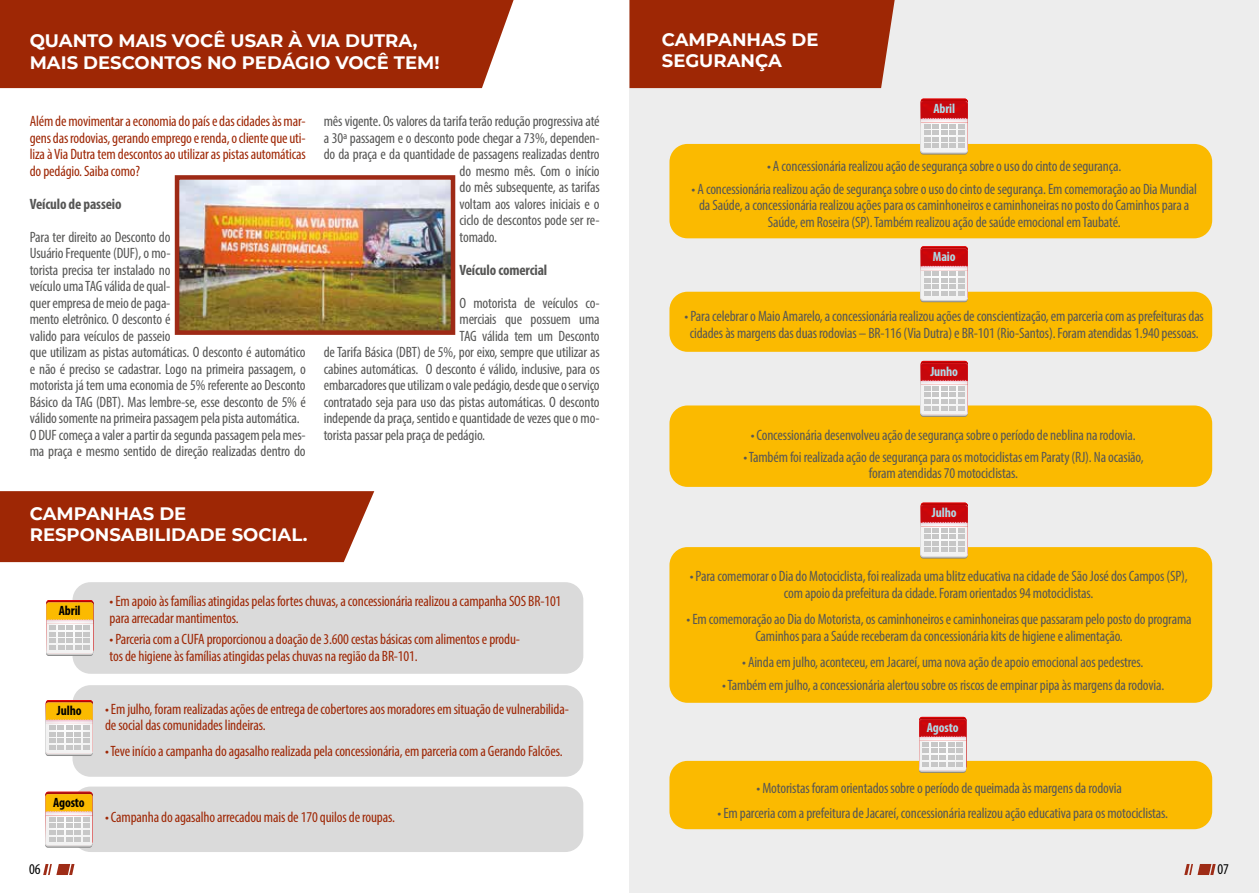
<style>
.page{position:relative;width:1259px;height:893px;background:#fff}
.page>*{position:absolute;margin:0;border:0;box-sizing:border-box;transform-origin:0 0}
.t1{font:700 18px/21.6px "Montserrat";color:#fff}
.t2{font:condensed 15px/16.5px "Myriad Pro";letter-spacing:-.01em;color:#575756;text-align:center}
.t3{font:condensed 15px/16.5px "Myriad Pro";letter-spacing:-.01em;color:#9e2705}
.t4{font:700 condensed 15px "Myriad Pro";letter-spacing:-.01em;color:#575756}
.t5{font:condensed 15px "Myriad Pro";color:#000}
.t6{font:700 condensed 13.5px "Myriad Pro";letter-spacing:-.01em;color:#abdbe8}
.t7{font:700 condensed 13.5px "Myriad Pro";letter-spacing:-.01em;color:#000}
</style>
<div class="page">
<div style="left:629px;top:0;width:630px;height:893px;background:#ededed"></div>
<div style="left:669px;top:144px;width:543px;height:94px;background:#fbba00;border-radius:18px"></div>
<div style="left:669px;top:405px;width:543px;height:82px;background:#fbba00;border-radius:18px"></div>
<div style="left:72px;top:582px;width:511px;height:92px;background:#dadada;border-radius:18px"></div>
<div style="left:72px;top:685px;width:511px;height:92px;background:#dadada;border-radius:18px"></div>
<div style="left:72px;top:787px;width:511px;height:65px;background:#dadada;border-radius:18px"></div>
<div style="left:669px;top:761px;width:543px;height:68px;background:#fbba00;border-radius:18px"></div>
<div style="left:669px;top:547px;width:543px;height:156px;background:#fbba00;border-radius:18px"></div>
<div style="left:669px;top:292px;width:543px;height:60px;background:#fbba00;border-radius:18px"></div>
<svg style="left:43px;top:864px;width:31px;height:11px"></svg>
<svg style="left:1184px;top:864px;width:31px;height:11px"></svg>
<div style="left:0;top:0;width:513px;height:88px;background:#9e2705"></div>
<div style="left:629px;top:0;width:265px;height:88px;background:#9e2705"></div>
<div style="left:0;top:491px;width:374px;height:71px;background:#9e2705"></div>
<svg style="left:46px;top:600px;width:47px;height:53px;background:#e7c88d"></svg>
<svg style="left:46px;top:700px;width:47px;height:53px;background:#e7c78c"></svg>
<svg style="left:45px;top:792px;width:48px;height:53px"></svg>
<svg style="left:920px;top:99px;width:48px;height:53px"></svg>
<svg style="left:920px;top:246px;width:48px;height:54px"></svg>
<svg style="left:920px;top:361px;width:48px;height:53px"></svg>
<svg style="left:920px;top:503px;width:48px;height:53px"></svg>
<svg style="left:919px;top:717px;width:47px;height:53px"></svg>
<img style="left:180px;top:180px;width:270px;height:150px">
<div style="left:175px;top:175px;width:280px;height:160px;border:4px solid #9e2a16"></div>
<p class="t1" style="left:30px;top:29px;width:411px">QUANTO MAIS VOCÊ USAR À VIA DUTRA,<br>MAIS DESCONTOS NO PEDÁGIO VOCÊ TEM!</p>
<p class="t3" style="left:30px;top:113px;width:277px;text-align:justify">Além de movimentar a economia do país e das cidades às mar&shy;gens das rodovias, gerando emprego e renda, o cliente que uti&shy;liza à Via Dutra tem descontos ao utilizar as pistas automáticas do pedágio. Saiba como?</p>
<p class="t4" style="left:30px;top:194px;width:93px">Veículo de passeio</p>
<p class="t2" style="left:30px;top:228px;width:277px;text-align:left">Para ter direito ao Desconto do<br>Usuário Frequente (DUF), o mo-<br>torista precisa ter instalado no<br>veículo uma TAG válida de qual-<br>quer empresa de meio de paga-<br>mento eletrônico. O desconto é<br>valido para veículos de passeio<br>que utilizam as pistas automáticas. O desconto é automático e não é preciso se cadastrar. Logo na primeira passagem, o motorista já tem uma economia de 5% referente ao Desconto Básico da TAG (DBT). Mas lembre-se, esse desconto de 5% é válido somente na primeira passagem pela pista automática.<br>O DUF começa a valer a partir da segunda passagem pela mes&shy;ma praça e mesmo sentido de direção realizadas dentro do</p>
<p class="t2" style="left:324px;top:113px;width:277px">mês vigente. Os valores da tarifa terão redução progressiva até</p>
<p class="t2" style="left:324px;top:129px;width:277px">a 30ª passagem e o desconto pode chegar a 73%, dependen-</p>
<p class="t2" style="left:324px;top:146px;width:277px">do da praça e da quantidade de passagens realizadas dentro</p>
<p class="t2" style="left:459px;top:162px;width:142px">do mesmo mês. Com o início</p>
<p class="t2" style="left:459px;top:179px;width:142px">do mês subsequente, as tarifas</p>
<p class="t2" style="left:459px;top:195px;width:142px">voltam aos valores iniciais e o</p>
<p class="t2" style="left:459px;top:212px;width:142px">ciclo de descontos pode ser re-</p>
<p class="t2" style="left:459px;top:228px;width:39px">tomado.</p>
<p class="t4" style="left:459px;top:260px;width:89px">Veículo comercial</p>
<p class="t2" style="left:459px;top:294px;width:142px">O motorista de veículos co-</p>
<p class="t2" style="left:459px;top:311px;width:142px">merciais que possuem uma</p>
<p class="t2" style="left:459px;top:327px;width:142px">TAG válida tem um Desconto</p>
<p class="t2" style="left:324px;top:344px;width:277px">de Tarifa Básica (DBT) de 5%, por eixo, sempre que utilizar as</p>
<p class="t2" style="left:324px;top:360px;width:277px">cabines automáticas. O desconto é válido, inclusive, para os</p>
<p class="t2" style="left:324px;top:377px;width:277px">embarcadores que utilizam o vale pedágio, desde que o serviço</p>
<p class="t2" style="left:324px;top:393px;width:277px">contratado seja para uso das pistas automáticas. O desconto</p>
<p class="t2" style="left:324px;top:410px;width:277px">independe da praça, sentido e quantidade de vezes que o mo-</p>
<p class="t2" style="left:324px;top:426px;width:163px">torista passar pela praça de pedágio.</p>
<p class="t1" style="left:30px;top:502px;width:279px">CAMPANHAS DE<br>RESPONSABILIDADE SOCIAL.</p>
<p class="t7" style="left:59px;top:602px;width:23px">Abril</p>
<p class="t7" style="left:57px;top:702px;width:26px">Julho</p>
<p class="t7" style="left:53px;top:794px;width:33px">Agosto</p>
<p class="t3" style="left:109px;top:593px;width:453px">• Em apoio às famílias atingidas pelas fortes chuvas, a concessionária realizou a campanha SOS BR-101 para arrecadar mantimentos.</p>
<p class="t3" style="left:109px;top:631px;width:412px">• Parceria com a CUFA proporcionou a doação de 3.600 cestas básicas com alimentos e produ&shy;tos de higiene às famílias atingidas pelas chuvas na região da BR-101.</p>
<p class="t3" style="left:105px;top:700px;width:465px">• Em julho, foram realizadas ações de entrega de cobertores aos moradores em situação de vulnerabilida&shy;de social das comunidades lindeiras.</p>
<p class="t3" style="left:105px;top:743px;width:459px">• Teve início a campanha do agasalho realizada pela concessionária, em parceria com a Gerando Falcões.</p>
<p class="t3" style="left:105px;top:809px;width:291px">• Campanha do agasalho arrecadou mais de 170 quilos de roupas.</p>
<p class="t1" style="left:662px;top:28px;width:158px">CAMPANHAS DE<br>SEGURANÇA</p>
<p class="t6" style="left:933px;top:101px;width:23px">Abril</p>
<p class="t2" style="left:767px;top:158px;width:356px">• A concessionária realizou ação de segurança sobre o uso do cinto de segurança.</p>
<p class="t2" style="left:691px;top:180px;width:507px">• A concessionária realizou ação de segurança sobre o uso do cinto de segurança. Em comemoração ao Dia Mundial da Saúde, a concessionária realizou ações para os caminhoneiros e caminhoneiras no posto do Caminhos para a<br>Saúde, em Roseira (SP). Também realizou ação de saúde emocional em Taubaté.</p>
<p class="t6" style="left:933px;top:248px;width:24px">Maio</p>
<p class="t2" style="left:684px;top:308px;width:521px">• Para celebrar o Maio Amarelo, a concessionária realizou ações de conscientização, em parceria com as prefeituras das cidades às margens das duas rodovias – BR-116 (Via Dutra) e BR-101 (Rio-Santos). Foram atendidas 1.940 pessoas.</p>
<p class="t6" style="left:930px;top:363px;width:29px">Junho</p>
<p class="t2" style="left:750px;top:426px;width:386px">• Concessionária desenvolveu ação de segurança sobre o período de neblina na rodovia.</p>
<p class="t2" style="left:743px;top:448px;width:402px">• Também foi realizada ação de segurança para os motociclistas em Paraty (RJ). Na ocasião, foram atendidas 70 motociclistas.</p>
<p class="t6" style="left:932px;top:505px;width:26px">Julho</p>
<p class="t2" style="left:689px;top:568px;width:499px">• Para comemorar o Dia do Motociclista, foi realizada uma blitz educativa na cidade de São José dos Campos (SP), com apoio da prefeitura da cidade. Foram orientados 94 motociclistas.</p>
<p class="t2" style="left:686px;top:611px;width:507px">• Em comemoração ao Dia do Motorista, os caminhoneiros e caminhoneiras que passaram pelo posto do programa<br>Caminhos para a Saúde receberam da concessionária kits de higiene e alimentação.</p>
<p class="t2" style="left:742px;top:653px;width:403px">• Ainda em julho, aconteceu, em Jacareí, uma nova ação de apoio emocional aos pedestres.</p>
<p class="t2" style="left:722px;top:676px;width:443px">• Também em julho, a concessionária alertou sobre os riscos de empinar pipa às margens da rodovia.</p>
<p class="t6" style="left:927px;top:719px;width:33px">Agosto</p>
<p class="t2" style="left:756px;top:779px;width:367px">• Motoristas foram orientados sobre o período de queimada às margens da rodovia</p>
<p class="t2" style="left:717px;top:804px;width:452px">• Em parceria com a prefeitura de Jacareí, concessionária realizou ação educativa para os motociclistas.</p>
<p class="t5" style="left:29px;top:860px;width:13px">06</p>
<p class="t5" style="left:1217px;top:860px;width:13px">07</p>
</div>
